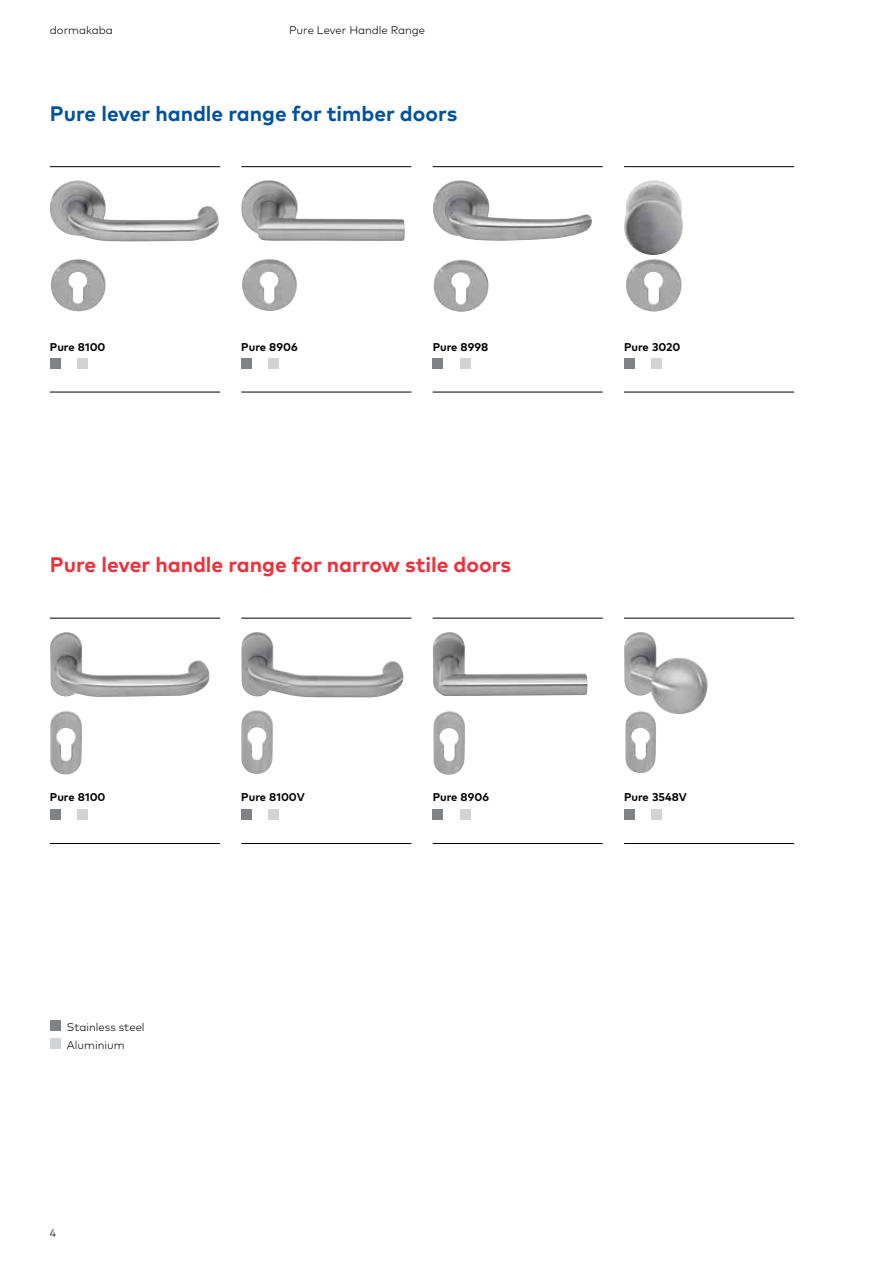
<style>
.page{position:relative;width:893px;height:1263px;background:#fff}
.page>*{position:absolute;margin:0;border:0;box-sizing:border-box;transform-origin:0 0}
.t1{font:700 21px "Mark Pro";color:#ee303c}
.t2{font:700 21px "Mark Pro";color:#00529c}
.t3{font:700 11.25px "Mark Pro";color:#000}
.t4{font:300 11.25px/18px "Mark Pro";color:#000}
</style>
<div class="page">
<hr style="left:50px;top:392px;width:170px;height:1px;background:#000">
<hr style="left:241px;top:392px;width:170px;height:1px;background:#000">
<hr style="left:433px;top:392px;width:170px;height:1px;background:#000">
<hr style="left:624px;top:392px;width:170px;height:1px;background:#000">
<hr style="left:50px;top:166px;width:170px;height:1px;background:#000">
<hr style="left:241px;top:166px;width:170px;height:1px;background:#000">
<hr style="left:433px;top:166px;width:170px;height:1px;background:#000">
<hr style="left:624px;top:166px;width:170px;height:1px;background:#000">
<img style="left:50px;top:180px;width:169px;height:131px">
<img style="left:241px;top:180px;width:164px;height:131px">
<img style="left:433px;top:180px;width:159px;height:132px">
<img style="left:624px;top:180px;width:59px;height:131px">
<div style="left:50px;top:358px;width:11px;height:11px;background:#808285"></div>
<div style="left:77px;top:358px;width:11px;height:11px;background:#d1d3d4"></div>
<div style="left:241px;top:358px;width:11px;height:11px;background:#808285"></div>
<div style="left:269px;top:358px;width:10px;height:11px;background:#d1d3d4"></div>
<div style="left:433px;top:358px;width:10px;height:11px;background:#808285"></div>
<div style="left:460px;top:358px;width:10px;height:11px;background:#d1d3d4"></div>
<div style="left:624px;top:358px;width:11px;height:11px;background:#808285"></div>
<div style="left:651px;top:358px;width:11px;height:11px;background:#d1d3d4"></div>
<hr style="left:50px;top:618px;width:170px;height:1px;background:#000">
<hr style="left:241px;top:618px;width:170px;height:1px;background:#000">
<hr style="left:433px;top:618px;width:170px;height:1px;background:#000">
<hr style="left:624px;top:618px;width:170px;height:1px;background:#000">
<hr style="left:50px;top:843px;width:170px;height:1px;background:#000">
<hr style="left:241px;top:843px;width:170px;height:1px;background:#000">
<hr style="left:433px;top:843px;width:170px;height:1px;background:#000">
<hr style="left:624px;top:843px;width:170px;height:1px;background:#000">
<img style="left:50px;top:632px;width:159px;height:143px">
<img style="left:241px;top:632px;width:163px;height:142px">
<img style="left:432px;top:632px;width:156px;height:143px">
<img style="left:624px;top:632px;width:84px;height:141px">
<div style="left:50px;top:809px;width:11px;height:11px;background:#808285"></div>
<div style="left:77px;top:809px;width:11px;height:11px;background:#d1d3d4"></div>
<div style="left:241px;top:809px;width:11px;height:11px;background:#808285"></div>
<div style="left:269px;top:809px;width:10px;height:11px;background:#d1d3d4"></div>
<div style="left:433px;top:809px;width:10px;height:11px;background:#808285"></div>
<div style="left:460px;top:809px;width:10px;height:11px;background:#d1d3d4"></div>
<div style="left:624px;top:809px;width:11px;height:11px;background:#808285"></div>
<div style="left:651px;top:809px;width:11px;height:11px;background:#d1d3d4"></div>
<div style="left:50px;top:1020px;width:11px;height:10px;background:#808285"></div>
<div style="left:50px;top:1038px;width:11px;height:10px;background:#d1d3d4"></div>
<p class="t4" style="left:50px;top:20px;width:64px">dormakaba</p>
<p class="t4" style="left:289px;top:20px;width:138px">Pure Lever Handle Range</p>
<h1 class="t2" style="left:50px;top:98px;width:409px">Pure lever handle range for timber doors</h1>
<p class="t3" style="left:50px;top:338px;width:57px">Pure 8100</p>
<p class="t3" style="left:241px;top:338px;width:58px">Pure 8906</p>
<p class="t3" style="left:433px;top:338px;width:57px">Pure 8998</p>
<p class="t3" style="left:624px;top:338px;width:58px">Pure 3020</p>
<h1 class="t1" style="left:50px;top:548px;width:463px">Pure lever handle range for narrow stile doors</h1>
<p class="t3" style="left:50px;top:788px;width:57px">Pure 8100</p>
<p class="t3" style="left:241px;top:788px;width:65px">Pure 8100V</p>
<p class="t3" style="left:433px;top:788px;width:58px">Pure 8906</p>
<p class="t3" style="left:624px;top:788px;width:64px">Pure 3548V</p>
<p class="t4" style="left:67px;top:1017px;width:79px">Stainless steel<br>Aluminium</p>
<p class="t4" style="left:50px;top:1223px;width:8px">4</p>
</div>
